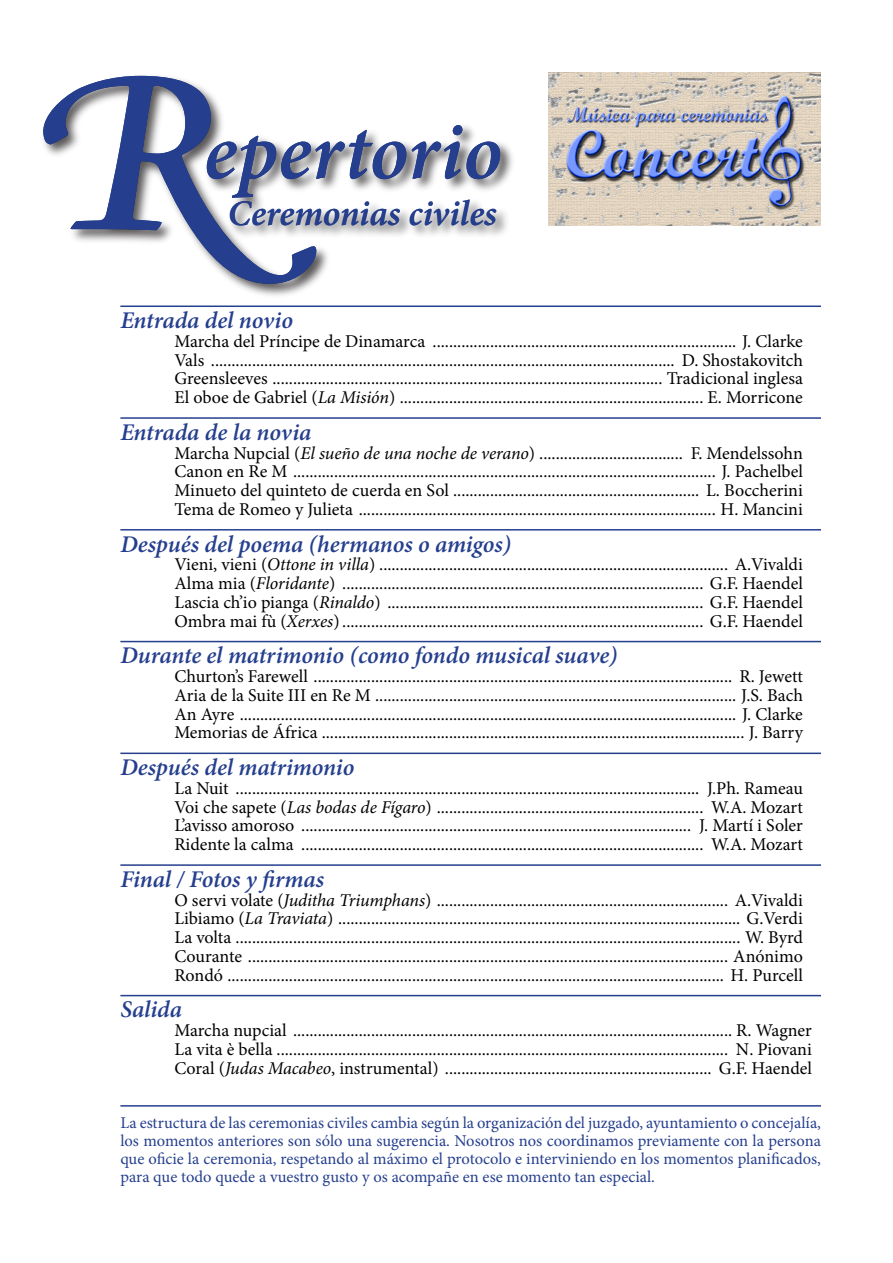
<style>
.page{position:relative;width:893px;height:1263px;background:#fff}
.page>*{position:absolute;margin:0;border:0;box-sizing:border-box;transform-origin:0 0}
.t1{font:italic 600 234.75px "Adobe Jenson Pro";color:#253f8e}
.t2{font:italic 600 81px "Minion Pro";color:#253f8e}
.t3{font:italic 600 36px "Minion Pro";color:#253f8e}
.bàsic_1{font:italic 600 24px "Minion Pro";letter-spacing:-.005em;color:#253f8e}
.bàsic_2{font:18px "Minion Pro";color:#000}
.bàsic_1-2{font:16.5px/18px "Minion Pro";color:#253f8e;text-align:justify}
.s1{font-style:italic}
</style>
<div class="page">
<hr style="left:120px;top:305px;width:701px;height:2px;background:#253f8e">
<hr style="left:120px;top:417px;width:701px;height:2px;background:#253f8e">
<hr style="left:120px;top:529px;width:701px;height:1px;background:#253f8e">
<hr style="left:120px;top:641px;width:701px;height:1px;background:#253f8e">
<hr style="left:120px;top:752px;width:701px;height:2px;background:#253f8e">
<hr style="left:120px;top:864px;width:701px;height:2px;background:#253f8e">
<hr style="left:120px;top:995px;width:701px;height:1px;background:#253f8e">
<hr style="left:120px;top:1105px;width:701px;height:1px;background:#253f8e">
<img style="left:549px;top:72px;width:272px;height:153px">
<div style="left:40px;top:72px;width:476px;height:228px;background:#231f20;opacity:.75"></div>
<p class="t1" style="left:30px;top:23px;width:208px">R</p>
<p class="t2" style="left:204px;top:104px;width:300px">epertorio</p>
<p class="t3" style="left:228px;top:192px;width:271px">Ceremonias civiles</p>
<p class="bàsic_1" style="left:120px;top:306px;width:174px">Entrada del novio</p>
<p class="bàsic_2" style="left:174px;top:329px;width:630px">Marcha del Príncipe de Dinamarca .......................................................................... J. Clarke</p>
<p class="bàsic_2" style="left:174px;top:348px;width:630px">Vals ................................................................................................................. D. Shostakovitch</p>
<p class="bàsic_2" style="left:174px;top:366px;width:630px">Greensleeves ............................................................................................... Tradicional inglesa</p>
<p class="bàsic_2" style="left:174px;top:385px;width:630px">El oboe de Gabriel (<span class="s1">La Misión</span>) .......................................................................... E. Morricone</p>
<p class="bàsic_1" style="left:120px;top:418px;width:193px">Entrada de la novia</p>
<p class="bàsic_2" style="left:174px;top:441px;width:630px">Marcha Nupcial (<span class="s1">El sueño de una noche de verano</span>) ................................... F. Mendelssohn</p>
<p class="bàsic_2" style="left:174px;top:459px;width:630px">Canon en Re M ....................................................................................................... J. Pachelbel</p>
<p class="bàsic_2" style="left:174px;top:478px;width:630px">Minueto del quinteto de cuerda en Sol ............................................................ L. Boccherini</p>
<p class="bàsic_2" style="left:174px;top:497px;width:630px">Tema de Romeo y Julieta ....................................................................................... H. Mancini</p>
<p class="bàsic_1" style="left:120px;top:529px;width:392px">Después del poema (hermanos o amigos)</p>
<p class="bàsic_2" style="left:174px;top:552px;width:630px">Vieni, vieni (<span class="s1">Ottone in villa</span>) ..................................................................................... A.Vivaldi</p>
<p class="bàsic_2" style="left:174px;top:571px;width:630px">Alma mia (<span class="s1">Floridante</span>) ........................................................................................ G.F. Haendel</p>
<p class="bàsic_2" style="left:174px;top:590px;width:630px">Lascia ch’io pianga (<span class="s1">Rinaldo</span>) ............................................................................. G.F. Haendel</p>
<p class="bàsic_2" style="left:174px;top:609px;width:630px">Ombra mai fù (<span class="s1">Xerxes</span>)........................................................................................ G.F. Haendel</p>
<p class="bàsic_1" style="left:120px;top:641px;width:499px">Durante el matrimonio (como fondo musical suave)</p>
<p class="bàsic_2" style="left:174px;top:664px;width:630px">Churton’s Farewell ...................................................................................................... R. Jewett</p>
<p class="bàsic_2" style="left:174px;top:683px;width:630px">Aria de la Suite III en Re M ........................................................................................ J.S. Bach</p>
<p class="bàsic_2" style="left:174px;top:702px;width:630px">An Ayre ......................................................................................................................... J. Clarke</p>
<p class="bàsic_2" style="left:174px;top:720px;width:630px">Memorias de África ....................................................................................................... J. Barry</p>
<p class="bàsic_1" style="left:120px;top:753px;width:236px">Después del matrimonio</p>
<p class="bàsic_2" style="left:174px;top:776px;width:630px">La Nuit ................................................................................................................. J.Ph. Rameau</p>
<p class="bàsic_2" style="left:174px;top:795px;width:630px">Voi che sapete (<span class="s1">Las bodas de Fígaro</span>) ................................................................. W.A. Mozart</p>
<p class="bàsic_2" style="left:174px;top:813px;width:630px">L’avisso amoroso ............................................................................................... J. Martí i Soler</p>
<p class="bàsic_2" style="left:174px;top:832px;width:630px">Ridente la calma .................................................................................................. W.A. Mozart</p>
<p class="bàsic_1" style="left:120px;top:865px;width:205px">Final / Fotos y firmas</p>
<p class="bàsic_2" style="left:174px;top:888px;width:630px">O servi volate (<span class="s1">Juditha Triumphans</span>) ....................................................................... A.Vivaldi</p>
<p class="bàsic_2" style="left:174px;top:906px;width:630px">Libiamo (<span class="s1">La Traviata</span>) .................................................................................................. G.Verdi</p>
<p class="bàsic_2" style="left:174px;top:925px;width:630px">La volta ........................................................................................................................... W. Byrd</p>
<p class="bàsic_2" style="left:174px;top:944px;width:630px">Courante ..................................................................................................................... Anónimo</p>
<p class="bàsic_2" style="left:174px;top:963px;width:630px">Rondó ......................................................................................................................... H. Purcell</p>
<p class="bàsic_1" style="left:120px;top:995px;width:63px">Salida</p>
<p class="bàsic_2" style="left:174px;top:1018px;width:639px">Marcha nupcial ........................................................................................................... R. Wagner</p>
<p class="bàsic_2" style="left:174px;top:1037px;width:639px">La vita è bella .............................................................................................................. N. Piovani</p>
<p class="bàsic_2" style="left:174px;top:1056px;width:639px">Coral (<span class="s1">Judas Macabeo</span>, instrumental) ................................................................. G.F. Haendel</p>
<p class="bàsic_1-2" style="left:120px;top:1113px;width:702px">La estructura de las ceremonias civiles cambia según la organización del juzgado, ayuntamiento o concejalía, los momentos anteriores son sólo una sugerencia. Nosotros nos coordinamos previamente con la persona que oficie la ceremonia, respetando al máximo el protocolo e interviniendo en los momentos planificados, para que todo quede a vuestro gusto y os acompañe en ese momento tan especial.</p>
</div>
